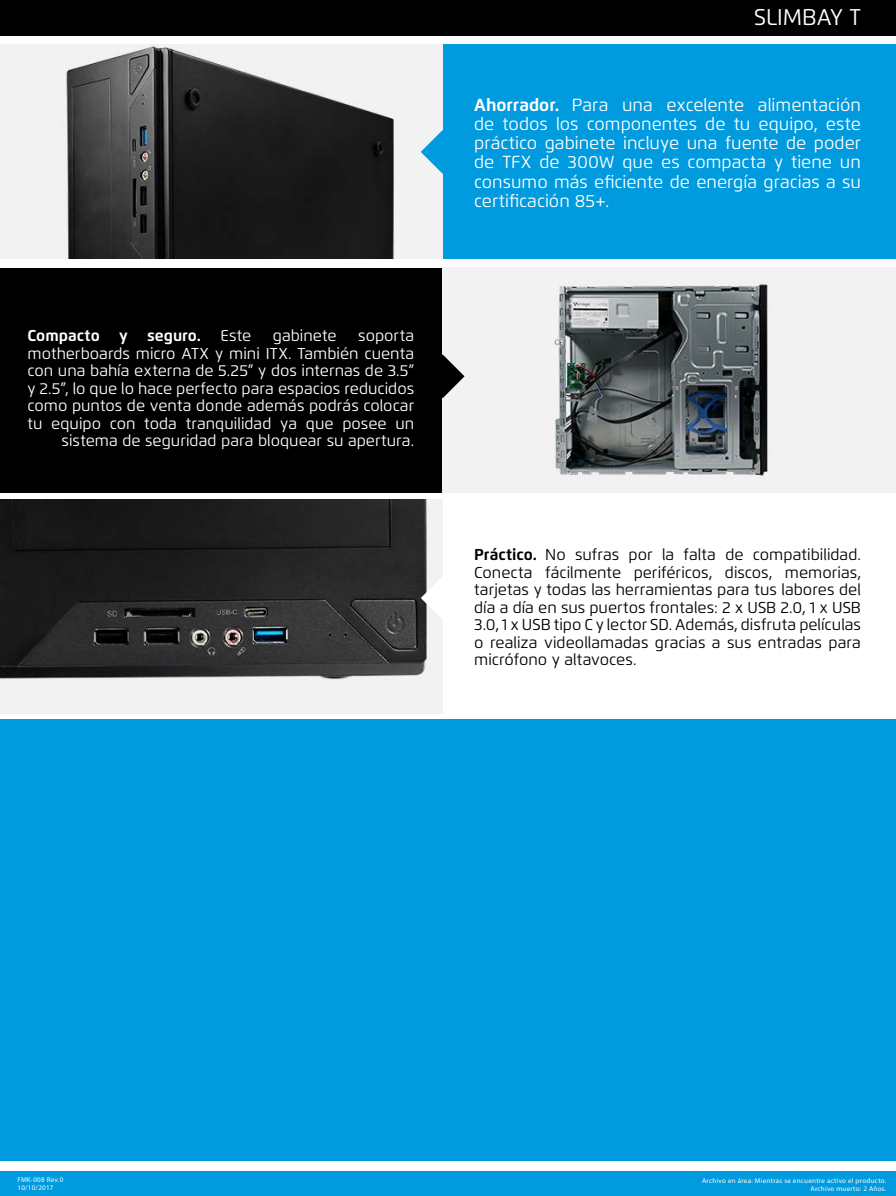
<style>
.page{position:relative;width:896px;height:1196px;background:#fff}
.page>*{position:absolute;margin:0;border:0;box-sizing:border-box;transform-origin:0 0}
.t1{font:22.75px "Flexo";color:#fff}
.t2{font:17.5px/19.2px "Flexo";color:#fff;text-align:justify}
.t3{font:15.75px/17.5px "Flexo";color:#000100;text-align:justify}
.t4{font:15.75px/17.5px "Flexo";color:#fff;text-align:right}
.t5{font:700 15.75px "Flexo";color:#fff}
.t6{font:7px/7.9px "Myriad Pro";letter-spacing:.04em;color:#fff;text-align:right}
.s1{font-weight:400}
.s2{font-weight:700}
</style>
<div class="page">
<div style="left:0;top:268px;width:895px;height:224px;background:#000"></div>
<div style="left:0;top:45px;width:896px;height:214px;background:#009ade"></div>
<div style="left:0;top:719px;width:896px;height:476px;background:#009ade"></div>
<div style="left:0;top:0;width:896px;height:35px;background:#000"></div>
<div style="left:0;top:1160px;width:896px;height:10px;background:#fff"></div>
<img style="left:0;top:45px;width:443px;height:214px">
<img style="left:0;top:499px;width:443px;height:214px">
<img style="left:443px;top:268px;width:452px;height:224px">
<svg style="left:421px;top:130px;width:22px;height:44px"></svg>
<svg style="left:442px;top:354px;width:23px;height:44px"></svg>
<svg style="left:421px;top:576px;width:22px;height:44px"></svg>
<p class="t5" style="left:28px;top:326px;width:225px">Compacto y seguro. <span class="s1">Este</span></p>
<p class="t4" style="left:273px;top:327px;width:65px">gabinete</p>
<p class="t4" style="left:28px;top:327px;width:388px">soporta<br>motherboards micro ATX y mini ITX. También cuenta con una bahía externa de 5.25” y dos internas de 3.5” y 2.5”, lo que lo hace perfecto para espacios reducidos como puntos de venta donde además podrás colocar tu equipo con toda tranquilidad ya que posee un sistema de seguridad para bloquear su apertura.</p>
<h1 class="t1" style="left:754px;top:3px;width:108px">SLIMBAY T</h1>
<p class="t2" style="left:474px;top:95px;width:388px"><span class="s2">Ahorrador.</span> Para una excelente alimentación de todos los componentes de tu equipo, este práctico gabinete incluye una fuente de poder de TFX de 300W que es compacta y tiene un consumo más eficiente de energía gracias a su certificación 85+.</p>
<p class="t3" style="left:474px;top:545px;width:388px"><span class="s2">Práctico.</span> No sufras por la falta de compatibilidad.<br>Conecta fácilmente periféricos, discos, memorias, tarjetas y todas las herramientas para tus labores del día a día en sus puertos frontales: 2 x USB 2.0, 1 x USB 3.0, 1 x USB tipo C y lector SD. Además, disfruta películas o realiza videollamadas gracias a sus entradas para micrófono y altavoces.</p>
<p class="t6" style="left:18px;top:1175px;width:47px;text-align:left">FMK-008 Rev.0<br>10/10/2017</p>
<p class="t6" style="left:702px;top:1176px;width:186px">Archivo en área: Mientras se encuentre activo el producto.<br>Archivo muerto: 2 Años.</p>
</div>
